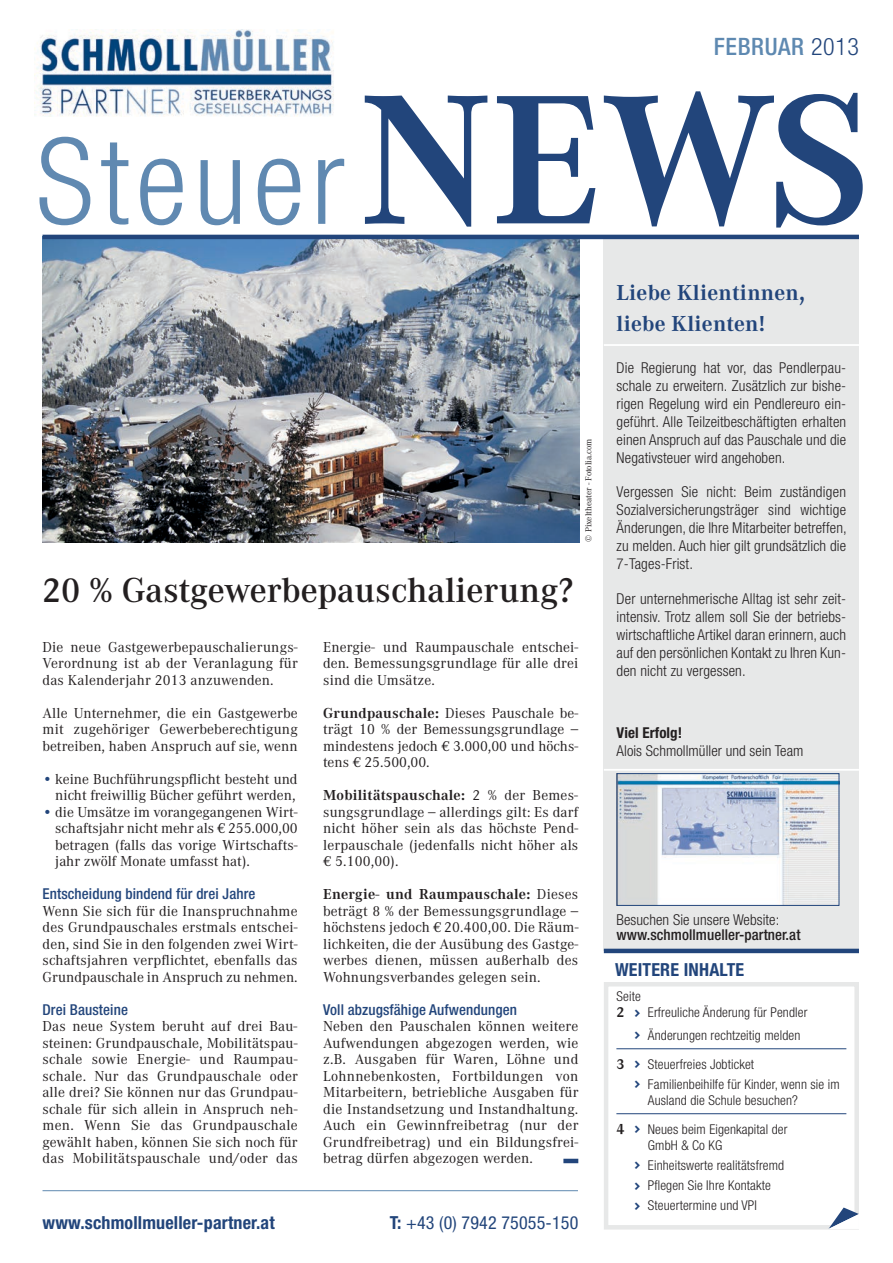
<style>
.page{position:relative;width:893px;height:1263px;background:#fff}
.page>*{position:absolute;margin:0;border:0;box-sizing:border-box;transform-origin:0 0}
.t1{font:300 condensed 120px "Helvetica Neue LT Std";letter-spacing:.055em;color:#6089b1}
.t2{font:600 36px "Corporate A";color:#231f20}
.t3{font:500 condensed 24px "Helvetica Neue LT Std";letter-spacing:.025em;color:#5e89b1}
.t4{font:700 22.5px/31.5px "Corporate A";letter-spacing:.01em;color:#22457b}
.t5{font:700 condensed 18px "Helvetica Neue LT Std";letter-spacing:.01em;color:#22457b}
.t6{font:condensed 18px "Helvetica Neue LT Std";letter-spacing:.01em;color:#22457b}
.t7{font:15px/16.5px "Corporate A";letter-spacing:.01em;color:#231f20;text-align:justify}
.t8{font:300 condensed 15px/18px "Helvetica Neue LT Std";letter-spacing:.01em;color:#231f20;text-align:justify}
.t9{font:500 condensed 15px "Helvetica Neue LT Std";letter-spacing:.005em;color:#22457b}
.t10{font:500 condensed 15px "Helvetica Neue LT Std";letter-spacing:.005em;color:#231f20}
.t11{font:700 condensed 15px "Helvetica Neue LT Std";letter-spacing:.005em;color:#231f20}
.t12{font:300 condensed 13.5px/20.2px "Helvetica Neue LT Std";letter-spacing:.01em;color:#231f20}
.t13{font:9px "Corporate A";color:#231f20}
.s1{font-weight:300;color:#22457b}
.s2{font-family:"Corporate A";font-weight:700;font-stretch:normal;font-size:190.8px;color:#22457b}
.s3{color:#22457b}
.s4{font-weight:700}
.s5{font-family:"Helvetica Neue LT Std";font-weight:300;font-stretch:condensed}
.s6{font-family:"Corporate A";font-weight:700;font-stretch:normal;font-size:15px}
.s7{font-family:"Zeroes";font-weight:400;font-stretch:normal;font-size:15px;color:#22457b}
</style>
<div class="page">
<div style="left:604px;top:237px;width:255px;height:713px;background:#e7e8e8"></div>
<hr style="left:563px;top:1159px;width:15px;height:4px;background:#22457b">
<hr style="left:616px;top:1048px;width:230px;height:1px;background:#22457b">
<hr style="left:616px;top:1113px;width:230px;height:1px;background:#22457b">
<div style="left:604px;top:982px;width:255px;height:247px;border:4px solid #e7e8e8"></div>
<svg style="left:828px;top:1207px;width:31px;height:22px"></svg>
<img style="left:43px;top:239px;width:536px;height:303px">
<hr style="left:604px;top:949px;width:255px;height:4px;background:#22457b">
<hr style="left:604px;top:344px;width:255px;height:2px;background:#fff">
<hr style="left:604px;top:769px;width:255px;height:2px;background:#fff">
<img style="left:619px;top:775px;width:218px;height:129px">
<div style="left:617px;top:773px;width:222px;height:133px;border:1px solid #22457b"></div>
<img style="left:35px;top:29px;width:299px;height:88px">
<hr style="left:43px;top:235px;width:816px;height:4px;background:#22457b">
<hr style="left:43px;top:1190px;width:535px;height:1px;background:#6089b1">
<h3 class="t3" style="left:714px;top:33px;width:147px">februar <span class="s1">2013</span></h3>
<h1 class="t1" style="left:36px;top:113px;width:837px">Steuer<span class="s2">news</span></h1>
<p class="t13" style="left:583px;top:541px;width:104px;rotate:-90deg">© Pixeltheater - Fotolia.com</p>
<h2 class="t2" style="left:42px;top:570px;width:533px">20 % Gastgewerbepauschalierung?</h2>
<p class="t7" style="left:43px;top:639px;width:257px">Die neue Gastgewerbepauschalierungs-Verordnung ist ab der Veranlagung für das Kalenderjahr 2013 anzuwenden.</p>
<p class="t7" style="left:43px;top:705px;width:257px">Alle Unternehmer, die ein Gastgewerbe mit zugehöriger Gewerbeberechtigung betreiben, haben Anspruch auf sie, wenn</p>
<p class="t7" style="left:43px;top:771px;width:257px;text-align:right"><span class="s3">•</span> keine Buchführungspflicht besteht und nicht freiwillig Bücher geführt werden,</p>
<p class="t7" style="left:55px;top:804px;width:244px;text-indent:-13px"><span class="s3">•</span> die Umsätze im vorangegangenen Wirt&shy;schaftsjahr nicht mehr als € 255.000,00 betragen (falls das vorige Wirtschafts&shy;jahr zwölf Monate umfasst hat).</p>
<p class="t9" style="left:43px;top:885px;width:214px">entscheidung bindend für drei Jahre</p>
<p class="t7" style="left:43px;top:903px;width:257px">Wenn Sie sich für die Inanspruchnahme des Grundpauschales erstmals entschei&shy;den, sind Sie in den folgenden zwei Wirt&shy;schaftsjahren verpflichtet, ebenfalls das Grundpauschale in Anspruch zu nehmen.</p>
<p class="t9" style="left:43px;top:1000px;width:87px">Drei bausteine</p>
<p class="t7" style="left:43px;top:1018px;width:257px">Das neue System beruht auf drei Bau&shy;steinen: Grundpauschale, Mobilitätspau&shy;schale sowie Energie- und Raumpau&shy;schale. Nur das Grundpauschale oder alle drei? Sie können nur das Grundpau&shy;schale für sich allein in Anspruch neh&shy;men. Wenn Sie das Grundpauschale gewählt haben, können Sie sich noch für das Mobilitätspauschale und/oder das</p>
<p class="t7" style="left:323px;top:639px;width:257px">Energie- und Raumpauschale entschei&shy;den. Bemessungsgrundlage für alle drei sind die Umsätze.</p>
<p class="t7" style="left:323px;top:705px;width:257px"><span class="s4">Grundpauschale:</span> Dieses Pauschale be&shy;trägt 10 % der Bemessungsgrundlage <span class="s5">– </span>mindestens jedoch € 3.000,00 und höchs&shy;tens € 25.500,00.</p>
<p class="t7" style="left:323px;top:787px;width:257px"><span class="s4">Mobilitätspauschale:</span> 2 % der Bemes&shy;sungsgrundlage <span class="s5">–</span> allerdings gilt: Es darf nicht höher sein als das höchste Pend&shy;lerpauschale (jedenfalls nicht höher als € 5.100,00).</p>
<p class="t7" style="left:323px;top:886px;width:257px"><span class="s4">Energie- und Raumpauschale:</span> Dieses beträgt 8 % der Bemessungsgrundlage <span class="s5">– </span>höchstens jedoch € 20.400,00. Die Räum&shy;lichkeiten, die der Ausübung des Gastge&shy;werbes dienen, müssen außerhalb des Wohnungsverbandes gelegen sein.</p>
<p class="t9" style="left:323px;top:1000px;width:195px">Voll abzugsfähige aufwendungen</p>
<p class="t7" style="left:323px;top:1018px;width:257px">Neben den Pauschalen können weitere Aufwendungen abgezogen werden, wie z.B. Ausgaben für Waren, Löhne und Lohnnebenkosten, Fortbildungen von Mitarbeitern, betriebliche Ausgaben für die Instandsetzung und Instandhaltung.<br>Auch ein Gewinnfreibetrag (nur der Grundfreibetrag) und ein Bildungsfrei&shy;betrag dürfen abgezogen werden.</p>
<p class="t5" style="left:43px;top:1212px;width:234px">www.schmollmueller-partner.at</p>
<p class="t6" style="left:390px;top:1212px;width:190px"><span class="s4">T:</span> +43 (0) 7942 75055-150</p>
<h3 class="t4" style="left:617px;top:277px;width:190px">Liebe Klientinnen, liebe Klienten!</h3>
<p class="t8" style="left:617px;top:358px;width:231px">Die Regierung hat vor, das Pendlerpau&shy;schale zu erweitern. Zusätzlich zur bishe&shy;rigen Regelung wird ein Pendlereuro ein&shy;geführt. Alle Teilzeitbeschäftigten erhalten einen Anspruch auf das Pauschale und die Negativsteuer wird angehoben.</p>
<p class="t8" style="left:617px;top:483px;width:232px">Vergessen Sie nicht: Beim zuständigen Sozialversicherungsträger sind wichtige Änderungen, die Ihre Mitarbeiter betreffen, zu melden. Auch hier gilt grundsätzlich die 7-Tages-Frist.</p>
<p class="t8" style="left:617px;top:589px;width:231px">Der unternehmerische Alltag ist sehr zeit&shy;intensiv. Trotz allem soll Sie der betriebs&shy;wirtschaftliche Artikel daran erinnern, auch auf den persönlichen Kontakt zu Ihren Kun&shy;den nicht zu vergessen.</p>
<p class="t11" style="left:617px;top:724px;width:67px">Viel Erfolg!</p>
<p class="t8" style="left:617px;top:742px;width:188px">Alois Schmollmüller und sein Team</p>
<p class="t8" style="left:617px;top:910px;width:164px">Besuchen Sie unsere Website:</p>
<p class="t10" style="left:617px;top:925px;width:185px">www.schmollmueller-partner.at</p>
<p class="t5" style="left:615px;top:958px;width:131px">Weitere inhalte</p>
<p class="t12" style="left:617px;top:986px;width:26px">Seite</p>
<p class="t12" style="left:634px;top:1001px;width:175px;line-height:22.5px;text-indent:-18px"><span class="s6">2</span> <span class="s7">&gt;</span> Erfreuliche Änderung für Pendler <span class="s7">&gt;</span> Änderungen rechtzeitig melden</p>
<p class="t12" style="left:634px;top:1053px;width:207px;text-indent:-18px"><span class="s6">3</span> <span class="s7">&gt;</span> Steuerfreies Jobticket<br><span class="s7">&gt;</span> Familienbeihilfe für Kinder, wenn sie im</p>
<p class="t12" style="left:616px;top:1085px;width:183px;line-height:28.8px;text-indent:32px">Ausland die Schule besuchen?<br><span class="s6">4</span> <span class="s7">&gt;</span> Neues beim Eigenkapital der</p>
<p class="t12" style="left:634px;top:1134px;width:151px;text-indent:14px">GmbH &amp; Co KG<br><span class="s7">&gt;</span> Einheitswerte realitätsfremd <span class="s7">&gt;</span> Pflegen Sie Ihre Kontakte<br><span class="s7">&gt;</span> Steuertermine und VPI</p>
</div>
